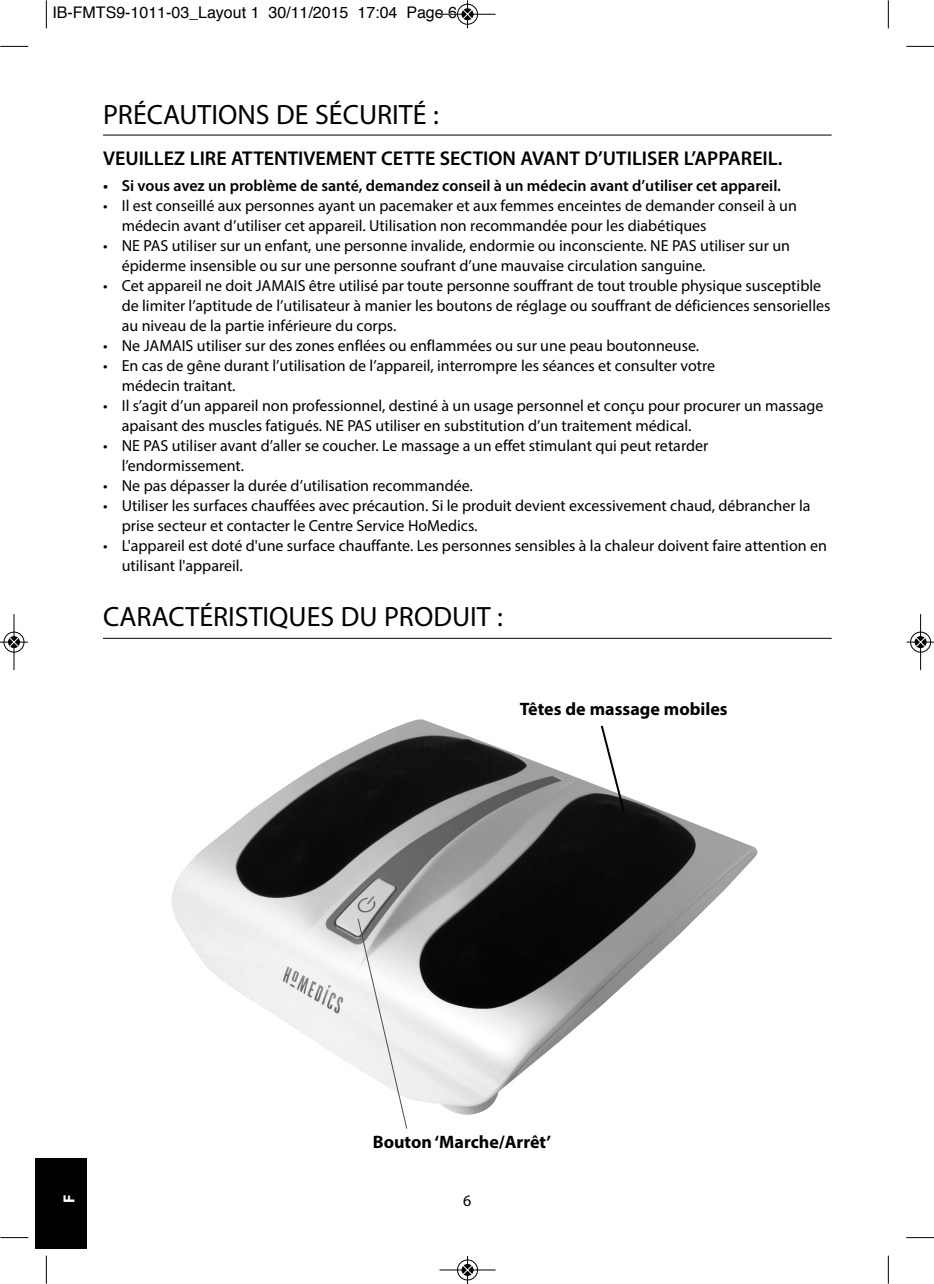
<style>
.page{position:relative;width:934px;height:1284px;background:#fff}
.page>*{position:absolute;margin:0;border:0;box-sizing:border-box;transform-origin:0 0}
.t1{font:28px "Myriad Pro";color:#000}
.t2{font:600 20px "Myriad Pro";color:#000}
.t3{font:700 18px "Myriad Pro";color:#000}
.t4{font:16px/20px "Myriad Pro";color:#000}
.t5{font:600 16px "Myriad Pro";color:#000}
.t6{font:16px "Helvetica";color:#000}
.t7{font:700 16px "Myriad Pro";color:#fff}
</style>
<div class="page">
<div style="left:36px;top:1158px;width:51px;height:91px;background:#000"></div>
<hr style="left:103px;top:135px;width:729px;height:1px;background:#000">
<hr style="left:103px;top:638px;width:729px;height:1px;background:#000">
<img style="left:172px;top:719px;width:586px;height:395px">
<svg style="left:357px;top:917px;width:51px;height:212px"></svg>
<svg style="left:599px;top:723px;width:27px;height:90px"></svg>
<svg style="left:46px;top:0;width:1px;height:28px"></svg>
<svg style="left:0;top:46px;width:28px;height:1px"></svg>
<svg style="left:888px;top:0;width:1px;height:28px"></svg>
<svg style="left:906px;top:46px;width:28px;height:1px"></svg>
<svg style="left:46px;top:1255px;width:1px;height:28px"></svg>
<svg style="left:0;top:1237px;width:28px;height:1px"></svg>
<svg style="left:888px;top:1255px;width:1px;height:28px"></svg>
<svg style="left:906px;top:1237px;width:28px;height:1px"></svg>
<div style="left:457px;top:4px;width:21px;height:21px;border:1px solid #fff;border-radius:50%"></div>
<hr style="left:440px;top:14px;width:56px;height:1px;background:#000">
<div style="left:457px;top:4px;width:21px;height:20px;border:1px solid #000;border-radius:50%"></div>
<svg style="left:462px;top:0;width:11px;height:28px"></svg>
<div style="left:457px;top:1259px;width:21px;height:21px;border:1px solid #fff;border-radius:50%"></div>
<hr style="left:440px;top:1269px;width:56px;height:1px;background:#000">
<div style="left:457px;top:1259px;width:21px;height:20px;border:1px solid #000;border-radius:50%"></div>
<svg style="left:462px;top:1256px;width:11px;height:27px"></svg>
<div style="left:3px;top:631px;width:22px;height:21px;border:1px solid #fff;border-radius:50%"></div>
<hr style="left:14px;top:614px;width:1px;height:56px;background:#000">
<div style="left:4px;top:631px;width:20px;height:21px;border:1px solid #000;border-radius:50%"></div>
<svg style="left:0;top:637px;width:28px;height:10px"></svg>
<hr style="left:920px;top:614px;width:1px;height:56px;background:#000">
<div style="left:910px;top:631px;width:21px;height:21px;border:1px solid #000;border-radius:50%"></div>
<svg style="left:906px;top:637px;width:28px;height:10px"></svg>
<p class="t6" style="left:52px;top:6px;width:406px">IB-FMTS9-1011-03_Layout 1 30/11/2015 17:04 Page 6</p>
<h1 class="t1" style="left:103px;top:104px;width:337px">PRÉCAUTIONS DE SÉCURITÉ :</h1>
<p class="t2" style="left:103px;top:151px;width:681px">VEUILLEZ LIRE ATTENTIVEMENT CETTE SECTION AVANT D’UTILISER L’APPAREIL.</p>
<p class="t5" style="left:103px;top:179px;width:679px">• Si vous avez un problème de santé, demandez conseil à un médecin avant d’utiliser cet appareil.</p>
<p class="t4" style="left:122px;top:197px;width:677px;text-indent:-19px">• Il est conseillé aux personnes ayant un pacemaker et aux femmes enceintes de demander conseil à un médecin avant d’utiliser cet appareil. Utilisation non recommandée pour les diabétiques</p>
<p class="t4" style="left:122px;top:237px;width:670px;text-indent:-19px">• NE PAS utiliser sur un enfant, une personne invalide, endormie ou inconsciente. NE PAS utiliser sur un épiderme insensible ou sur une personne soufrant d’une mauvaise circulation sanguine.</p>
<p class="t4" style="left:122px;top:277px;width:710px;text-indent:-19px">• Cet appareil ne doit JAMAIS être utilisé par toute personne souffrant de tout trouble physique susceptible de limiter l’aptitude de l’utilisateur à manier les boutons de réglage ou souffrant de déficiences sensorielles au niveau de la partie inférieure du corps.</p>
<p class="t4" style="left:103px;top:337px;width:598px">• Ne JAMAIS utiliser sur des zones enflées ou enflammées ou sur une peau boutonneuse.</p>
<p class="t4" style="left:122px;top:357px;width:595px;text-indent:-19px">• En cas de gêne durant l’utilisation de l’appareil, interrompre les séances et consulter votre médecin traitant.</p>
<p class="t4" style="left:122px;top:397px;width:703px;text-indent:-19px">• Il s’agit d’un appareil non professionnel, destiné à un usage personnel et conçu pour procurer un massage apaisant des muscles fatigués. NE PAS utiliser en substitution d’un traitement médical.</p>
<p class="t4" style="left:122px;top:437px;width:588px;text-indent:-19px">• NE PAS utiliser avant d’aller se coucher. Le massage a un effet stimulant qui peut retarder l’endormissement.</p>
<p class="t4" style="left:103px;top:477px;width:371px">• Ne pas dépasser la durée d’utilisation recommandée.</p>
<p class="t4" style="left:122px;top:497px;width:690px;text-indent:-19px">• Utiliser les surfaces chauffées avec précaution. Si le produit devient excessivement chaud, débrancher la prise secteur et contacter le Centre Service HoMedics.</p>
<p class="t4" style="left:122px;top:537px;width:707px;text-indent:-19px">• L'appareil est doté d'une surface chauffante. Les personnes sensibles à la chaleur doivent faire attention en utilisant l'appareil.</p>
<h1 class="t1" style="left:103px;top:606px;width:402px">CARACTÉRISTIQUES DU PRODUIT :</h1>
<p class="t3" style="left:520px;top:702px;width:209px">Têtes de massage mobiles</p>
<p class="t3" style="left:373px;top:1134px;width:180px">Bouton‘Marche/Arrêt’</p>
<p class="t7" style="left:63px;top:1202px;width:10px;rotate:-90deg">F</p>
<p class="t4" style="left:463px;top:1191px;width:10px">6</p>
</div>
